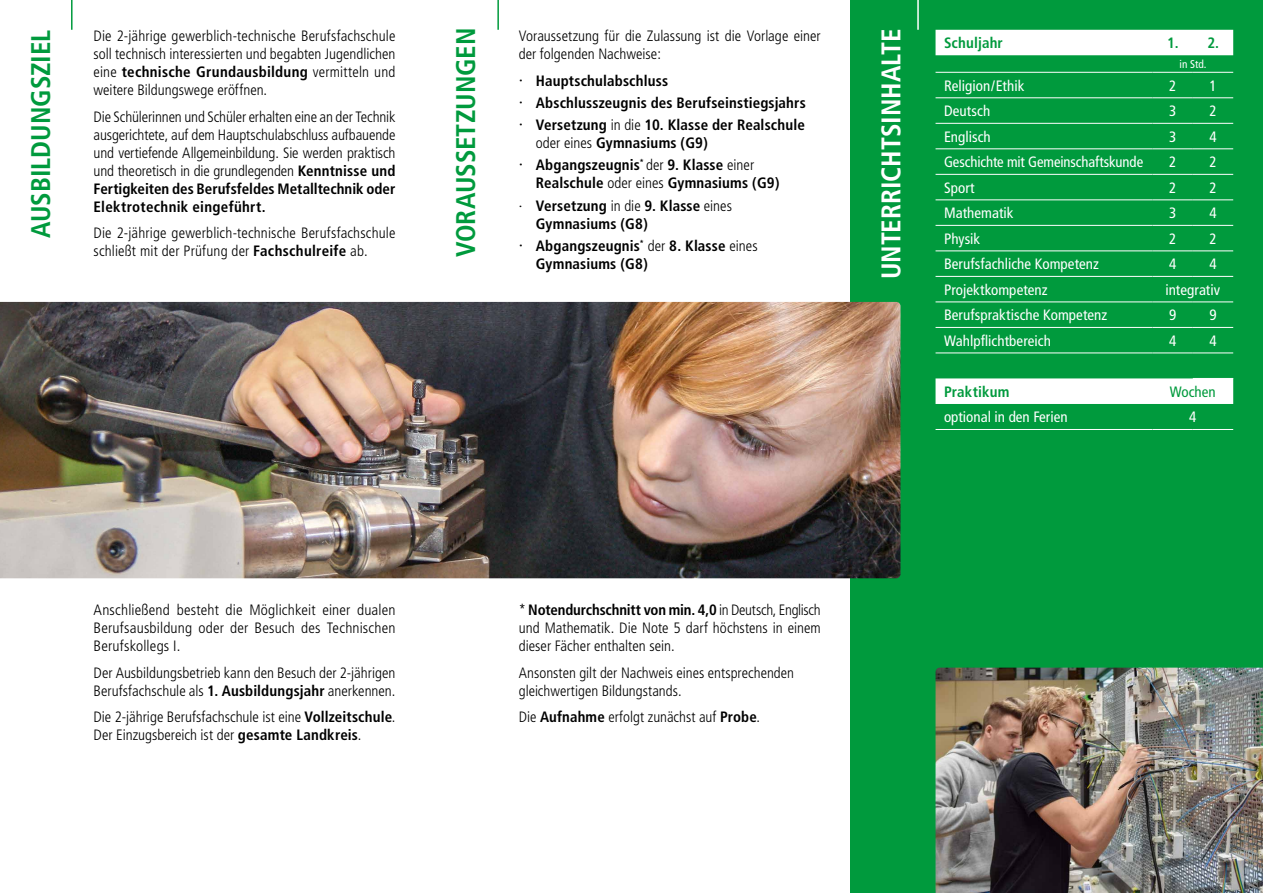
<style>
.page{position:relative;width:1263px;height:893px;background:#fff}
.page>*{position:absolute;margin:0;border:0;box-sizing:border-box;transform-origin:0 0}
.t1{font:700 condensed 27px "Frutiger";color:#009a3d}
.t2{font:700 condensed 27px "Frutiger";color:#fff}
.t3{font:300 condensed 15px/18px "Frutiger";color:#000}
.t4{font:700 condensed 15px/22.2px "Frutiger";letter-spacing:.01em;color:#000}
.t5{font:condensed 15px "Frutiger";color:#fff}
.t6{font:700 condensed 15px "Frutiger";letter-spacing:.01em;color:#009a3d}
.t7{font:condensed 15px "Frutiger";color:#009a3d}
.t8{font:condensed 11.25px "Frutiger";color:#fff}
.s1{font-weight:700}
.s2{font-weight:300;font-size:18px}
.s3{font-weight:300}
</style>
<div class="page">
<div style="left:850px;top:0;width:413px;height:893px;background:#009a3d"></div>
<img style="left:935px;top:668px;width:328px;height:225px">
<hr style="left:497px;top:0;width:2px;height:30px;background:#009a3d">
<hr style="left:917px;top:0;width:2px;height:30px;background:#fff">
<hr style="left:71px;top:0;width:2px;height:30px;background:#009a3d">
<img style="left:0;top:302px;width:900px;height:276px">
<svg style="left:935px;top:30px;width:298px;height:374px"></svg>
<hr style="left:1193px;top:378px;width:40px;height:1px;background:#fff">
<hr style="left:935px;top:72px;width:217px;height:1px;background:#fff">
<hr style="left:1152px;top:72px;width:41px;height:1px;background:#fff">
<hr style="left:1193px;top:72px;width:40px;height:1px;background:#fff">
<hr style="left:935px;top:97px;width:217px;height:1px;background:#fff">
<hr style="left:1152px;top:97px;width:41px;height:1px;background:#fff">
<hr style="left:1193px;top:97px;width:40px;height:1px;background:#fff">
<hr style="left:935px;top:123px;width:217px;height:1px;background:#fff">
<hr style="left:1152px;top:123px;width:41px;height:1px;background:#fff">
<hr style="left:1193px;top:123px;width:40px;height:1px;background:#fff">
<hr style="left:935px;top:148px;width:217px;height:1px;background:#fff">
<hr style="left:1152px;top:148px;width:41px;height:1px;background:#fff">
<hr style="left:1193px;top:148px;width:40px;height:1px;background:#fff">
<hr style="left:935px;top:174px;width:217px;height:1px;background:#fff">
<hr style="left:1152px;top:174px;width:41px;height:1px;background:#fff">
<hr style="left:1193px;top:174px;width:40px;height:1px;background:#fff">
<hr style="left:935px;top:199px;width:217px;height:1px;background:#fff">
<hr style="left:1152px;top:199px;width:41px;height:1px;background:#fff">
<hr style="left:1193px;top:199px;width:40px;height:1px;background:#fff">
<hr style="left:935px;top:225px;width:217px;height:1px;background:#fff">
<hr style="left:1152px;top:225px;width:41px;height:1px;background:#fff">
<hr style="left:1193px;top:225px;width:40px;height:1px;background:#fff">
<hr style="left:935px;top:250px;width:217px;height:1px;background:#fff">
<hr style="left:1152px;top:250px;width:41px;height:1px;background:#fff">
<hr style="left:1193px;top:250px;width:40px;height:1px;background:#fff">
<hr style="left:935px;top:276px;width:217px;height:1px;background:#fff">
<hr style="left:1152px;top:276px;width:41px;height:1px;background:#fff">
<hr style="left:1193px;top:276px;width:40px;height:1px;background:#fff">
<hr style="left:935px;top:302px;width:217px;height:1px;background:#fff">
<hr style="left:1152px;top:302px;width:41px;height:1px;background:#fff">
<hr style="left:1193px;top:302px;width:40px;height:1px;background:#fff">
<hr style="left:935px;top:327px;width:217px;height:1px;background:#fff">
<hr style="left:1152px;top:327px;width:41px;height:1px;background:#fff">
<hr style="left:1193px;top:327px;width:40px;height:1px;background:#fff">
<hr style="left:935px;top:353px;width:217px;height:1px;background:#fff">
<hr style="left:1152px;top:353px;width:41px;height:1px;background:#fff">
<hr style="left:1193px;top:353px;width:40px;height:1px;background:#fff">
<hr style="left:935px;top:429px;width:217px;height:1px;background:#fff">
<hr style="left:1152px;top:429px;width:41px;height:1px;background:#fff">
<hr style="left:1193px;top:429px;width:40px;height:1px;background:#fff">
<p class="t3" style="left:94px;top:27px;width:303px;text-align:justify">Die 2-jährige gewerblich-technische Berufsfachschule soll technisch interessierten und begabten Jugendlichen eine <span class="s1">technische Grundausbildung</span> vermitteln und weitere Bildungswege eröffnen.</p>
<p class="t3" style="left:94px;top:108px;width:303px;text-align:justify">Die Schülerinnen und Schüler erhalten eine an der Technik ausgerichtete, auf dem Hauptschulabschluss aufbauende und vertiefende Allgemeinbildung. Sie werden praktisch und theoretisch in die grundlegenden <span class="s1">Kenntnisse und Fertigkeiten des Berufsfeldes Metalltechnik oder Elektrotechnik eingeführt.</span></p>
<p class="t3" style="left:94px;top:224px;width:303px">Die 2-jährige gewerblich-technische Berufsfachschule schließt mit der Prüfung der <span class="s1">Fachschulreife</span> ab.</p>
<p class="t3" style="left:519px;top:27px;width:303px">Voraussetzung für die Zulassung ist die Vorlage einer der folgenden Nachweise:</p>
<p class="t4" style="left:519px;top:69px;width:289px"><span class="s2">·</span> Hauptschulabschluss<br><span class="s2">·</span> Abschlusszeugnis des Berufseinstiegsjahrs <span class="s2">·</span> Versetzung <span class="s3">in die</span> 10. Klasse der Realschule</p>
<p class="t4" style="left:519px;top:132px;width:237px;text-indent:17px"><span class="s3">oder eines</span> Gymnasiums (G9)<br><span class="s2">·</span> Abgangszeugnis<sup>*</sup> <span class="s3">der</span> 9. Klasse <span class="s3">einer</span></p>
<p class="t4" style="left:519px;top:172px;width:262px;text-indent:17px">Realschule <span class="s3">oder eines</span> Gymnasiums (G9) <span class="s3">·</span> Versetzung <span class="s3">in die</span> 9. Klasse <span class="s3">eines</span></p>
<p class="t4" style="left:519px;top:212px;width:240px;text-indent:17px">Gymnasiums (G8)<br><span class="s2">·</span> Abgangszeugnis<sup>*</sup> <span class="s3">der</span> 8. Klasse <span class="s3">eines</span></p>
<p class="t4" style="left:536px;top:253px;width:114px">Gymnasiums (G8)</p>
<h1 class="t1" style="left:25px;top:238px;width:210px;rotate:-90deg">AUSBILDUNGSZIEL</h1>
<h1 class="t1" style="left:450px;top:257px;width:231px;rotate:-90deg">VORAUSSETZUNGEN</h1>
<h1 class="t2" style="left:875px;top:279px;width:252px;rotate:-90deg">UNTERRICHTSINHALTE</h1>
<p class="t6" style="left:944px;top:34px;width:60px">Schuljahr</p>
<p class="t6" style="left:1167px;top:34px;width:54px">1. 2.</p>
<p class="t8" style="left:1179px;top:58px;width:29px">in Std.</p>
<p class="t5" style="left:944px;top:77px;width:82px">Religion/Ethik</p>
<p class="t5" style="left:1169px;top:77px;width:9px">2</p>
<p class="t5" style="left:1209px;top:77px;width:9px">1</p>
<p class="t5" style="left:944px;top:102px;width:48px">Deutsch</p>
<p class="t5" style="left:1169px;top:102px;width:9px">3</p>
<p class="t5" style="left:1209px;top:102px;width:9px">2</p>
<p class="t5" style="left:944px;top:128px;width:48px">Englisch</p>
<p class="t5" style="left:1169px;top:128px;width:9px">3</p>
<p class="t5" style="left:1209px;top:128px;width:9px">4</p>
<p class="t5" style="left:944px;top:153px;width:201px">Geschichte mit Gemeinschaftskunde</p>
<p class="t5" style="left:1169px;top:153px;width:9px">2</p>
<p class="t5" style="left:1209px;top:153px;width:9px">2</p>
<p class="t5" style="left:944px;top:179px;width:32px">Sport</p>
<p class="t5" style="left:1169px;top:179px;width:9px">2</p>
<p class="t5" style="left:1209px;top:179px;width:9px">2</p>
<p class="t5" style="left:944px;top:204px;width:71px">Mathematik</p>
<p class="t5" style="left:1169px;top:204px;width:9px">3</p>
<p class="t5" style="left:1209px;top:204px;width:9px">4</p>
<p class="t5" style="left:944px;top:230px;width:38px">Physik</p>
<p class="t5" style="left:1169px;top:230px;width:9px">2</p>
<p class="t5" style="left:1209px;top:230px;width:9px">2</p>
<p class="t5" style="left:944px;top:255px;width:156px">Berufsfachliche Kompetenz</p>
<p class="t5" style="left:1169px;top:255px;width:9px">4</p>
<p class="t5" style="left:1209px;top:255px;width:9px">4</p>
<p class="t5" style="left:944px;top:281px;width:105px">Projektkompetenz</p>
<p class="t5" style="left:1165px;top:281px;width:56px">integrativ</p>
<p class="t5" style="left:944px;top:306px;width:165px">Berufspraktische Kompetenz</p>
<p class="t5" style="left:1169px;top:306px;width:9px">9</p>
<p class="t5" style="left:1209px;top:306px;width:9px">9</p>
<p class="t5" style="left:944px;top:332px;width:108px">Wahlpflichtbereich</p>
<p class="t5" style="left:1169px;top:332px;width:9px">4</p>
<p class="t5" style="left:1209px;top:332px;width:9px">4</p>
<p class="t6" style="left:944px;top:383px;width:67px">Praktikum</p>
<p class="t7" style="left:1170px;top:383px;width:47px">Wochen</p>
<p class="t5" style="left:944px;top:408px;width:125px">optional in den Ferien</p>
<p class="t5" style="left:1189px;top:408px;width:9px">4</p>
<p class="t3" style="left:94px;top:601px;width:303px;text-align:justify">Anschließend besteht die Möglichkeit einer dualen Berufsausbildung oder der Besuch des Technischen Berufskollegs I.</p>
<p class="t3" style="left:94px;top:664px;width:303px">Der Ausbildungsbetrieb kann den Besuch der 2-jährigen<br>Berufsfachschule als <span class="s1">1. Ausbildungsjahr</span> anerkennen.</p>
<p class="t3" style="left:94px;top:708px;width:303px">Die 2-jährige Berufsfachschule ist eine <span class="s1">Vollzeitschule</span>.<br>Der Einzugsbereich ist der <span class="s1">gesamte Landkreis</span>.</p>
<p class="t3" style="left:519px;top:601px;width:303px;text-align:justify">* <span class="s1">Notendurchschnitt von min. 4,0</span> in Deutsch, Englisch und Mathematik. Die Note 5 darf höchstens in einem dieser Fächer enthalten sein.</p>
<p class="t3" style="left:519px;top:664px;width:277px">Ansonsten gilt der Nachweis eines entsprechenden gleichwertigen Bildungstands.</p>
<p class="t3" style="left:519px;top:708px;width:243px">Die <span class="s1">Aufnahme</span> erfolgt zunächst auf <span class="s1">Probe</span>.</p>
</div>
